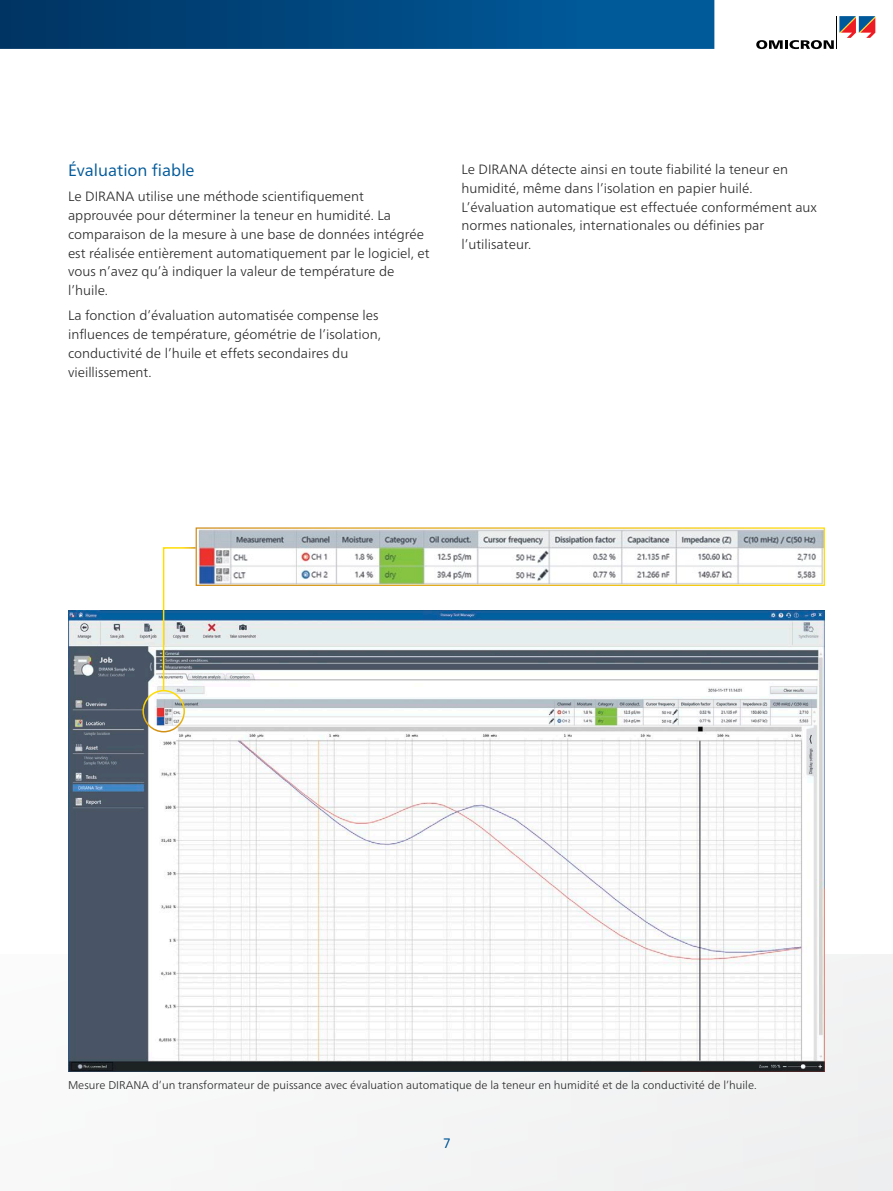
<style>
.page{position:relative;width:893px;height:1191px;background:#fff}
.page>*{position:absolute;margin:0;border:0;box-sizing:border-box;transform-origin:0 0}
.Content_-_Headline_1{font:16.5px "Frutiger Neue LTW1 G";color:#00599a}
.Content_-_single_lin{font:300 13.5px/18.8px "Frutiger Neue LTW1 G";color:#282829}
.t1{font:300 13.5px "Frutiger Neue LTW1 G";color:#00599a}
.Picture_-_Descriptio{font:300 11.25px "Frutiger Neue LTW1 G";color:#282829}
</style>
<div class="page">
<svg style="left:0;top:0;width:714px;height:49px"></svg>
<svg style="left:756px;top:16px;width:119px;height:33px"></svg>
<div style="left:0;top:954px;width:893px;height:237px;background:#f4f4f5"></div>
<img style="left:68px;top:610px;width:757px;height:461px">
<img style="left:198px;top:529px;width:625px;height:55px">
<div style="left:142px;top:690px;width:43px;height:42px;border:2px solid #fff;border-radius:50%"></div>
<svg style="left:162px;top:546px;width:35px;height:145px"></svg>
<p class="Content_-_Headline_1" style="left:68px;top:160px;width:128px">Évaluation fiable</p>
<p class="Content_-_single_lin" style="left:68px;top:187px;width:363px">Le DIRANA utilise une méthode scientifiquement approuvée pour déterminer la teneur en humidité. La comparaison de la mesure à une base de données intégrée est réalisée entièrement automatiquement par le logiciel, et vous n’avez qu’à indiquer la valeur de température de l’huile.</p>
<p class="Content_-_single_lin" style="left:68px;top:306px;width:314px">La fonction d’évaluation automatisée compense les influences de température, géométrie de l’isolation, conductivité de l’huile et effets secondaires du vieillissement.</p>
<p class="Content_-_single_lin" style="left:461px;top:160px;width:357px">Le DIRANA détecte ainsi en toute fiabilité la teneur en humidité, même dans l’isolation en papier huilé.<br>L’évaluation automatique est effectuée conformément aux normes nationales, internationales ou définies par l’utilisateur.</p>
<p class="Picture_-_Descriptio" style="left:68px;top:1078px;width:690px">Mesure DIRANA d’un transformateur de puissance avec évaluation automatique de la teneur en humidité et de la conductivité de l’huile.</p>
<p class="t1" style="left:443px;top:1135px;width:9px">7</p>
</div>
